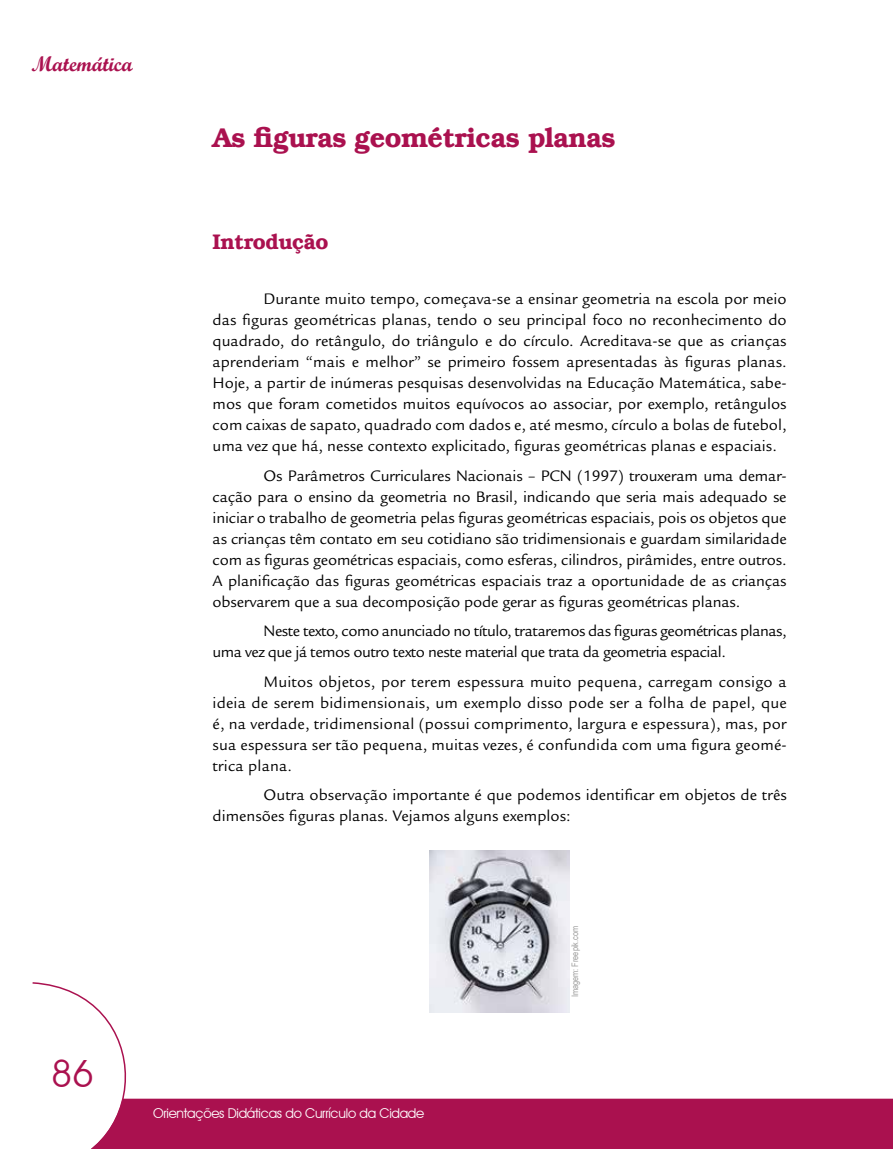
<style>
.page{position:relative;width:893px;height:1149px;background:#fff}
.page>*{position:absolute;margin:0;border:0;box-sizing:border-box;transform-origin:0 0}
.t1{font:37.5px "Avant Garde IT Cby BT";color:#aa114f}
.t2{font:600 27px "Bookman";letter-spacing:-.02em;color:#aa114f}
.t3{font:21px "Script MT Bold";color:#aa114f}
.t4{font:600 21px "Bookman";letter-spacing:-.02em;color:#aa114f}
.t5{font:16.5px/21px "Legacy Sans Std";color:#000;text-align:justify}
.t6{font:16.5px/21px "Legacy Sans Std";letter-spacing:-.03em;color:#000}
.t7{font:13.5px "Avant Garde IT Cby BT";letter-spacing:-.02em;color:#fff}
.t8{font:9px "Arial Narrow";color:#9d9d9c}
</style>
<div class="page">
<div style="left:157px;top:1098px;width:736px;height:50px;background:#aa114f"></div>
<svg style="left:32px;top:982px;width:125px;height:166px"></svg>
<img style="left:430px;top:850px;width:140px;height:162px">
<p class="t3" style="left:32px;top:51px;width:103px">Matemática</p>
<h2 class="t2" style="left:213px;top:121px;width:404px">As figuras geométricas planas</h2>
<p class="t4" style="left:213px;top:229px;width:117px">Introdução</p>
<p class="t5" style="left:213px;top:288px;width:576px;text-indent:51px">Durante muito tempo, começava-se a ensinar geometria na escola por meio das figuras geométricas planas, tendo o seu principal foco no reconhecimento do quadrado, do retângulo, do triângulo e do círculo. Acreditava-se que as crianças aprenderiam “mais e melhor” se primeiro fossem apresentadas às figuras planas.<br>Hoje, a partir de inúmeras pesquisas desenvolvidas na Educação Matemática, sabe&shy;mos que foram cometidos muitos equívocos ao associar, por exemplo, retângulos com caixas de sapato, quadrado com dados e, até mesmo, círculo a bolas de futebol, uma vez que há, nesse contexto explicitado, figuras geométricas planas e espaciais.</p>
<p class="t5" style="left:213px;top:465px;width:576px;text-indent:51px">Os Parâmetros Curriculares Nacionais – PCN (1997) trouxeram uma demar&shy;cação para o ensino da geometria no Brasil, indicando que seria mais adequado se iniciar o trabalho de geometria pelas figuras geométricas espaciais, pois os objetos que as crianças têm contato em seu cotidiano são tridimensionais e guardam similaridade com as figuras geométricas espaciais, como esferas, cilindros, pirâmides, entre outros.<br>A planificação das figuras geométricas espaciais traz a oportunidade de as crianças observarem que a sua decomposição pode gerar as figuras geométricas planas.</p>
<p class="t6" style="left:213px;top:620px;width:576px;text-indent:51px">Neste texto, como anunciado no título, trataremos das figuras geométricas planas, uma vez que já temos outro texto neste material que trata da geometria espacial.</p>
<p class="t5" style="left:213px;top:671px;width:576px;text-indent:51px">Muitos objetos, por terem espessura muito pequena, carregam consigo a ideia de serem bidimensionais, um exemplo disso pode ser a folha de papel, que é, na verdade, tridimensional (possui comprimento, largura e espessura), mas, por sua espessura ser tão pequena, muitas vezes, é confundida com uma figura geomé&shy;trica plana.</p>
<p class="t5" style="left:213px;top:784px;width:576px;text-indent:51px">Outra observação importante é que podemos identificar em objetos de três dimensões figuras planas. Vejamos alguns exemplos:</p>
<h1 class="t1" style="left:51px;top:1050px;width:44px">86</h1>
<p class="t7" style="left:153px;top:1104px;width:273px">Orientações Didáticas do Currículo da Cidade</p>
<p class="t8" style="left:568px;top:997px;width:73px;rotate:-90deg">Imagem: Freepik.com</p>
</div>
